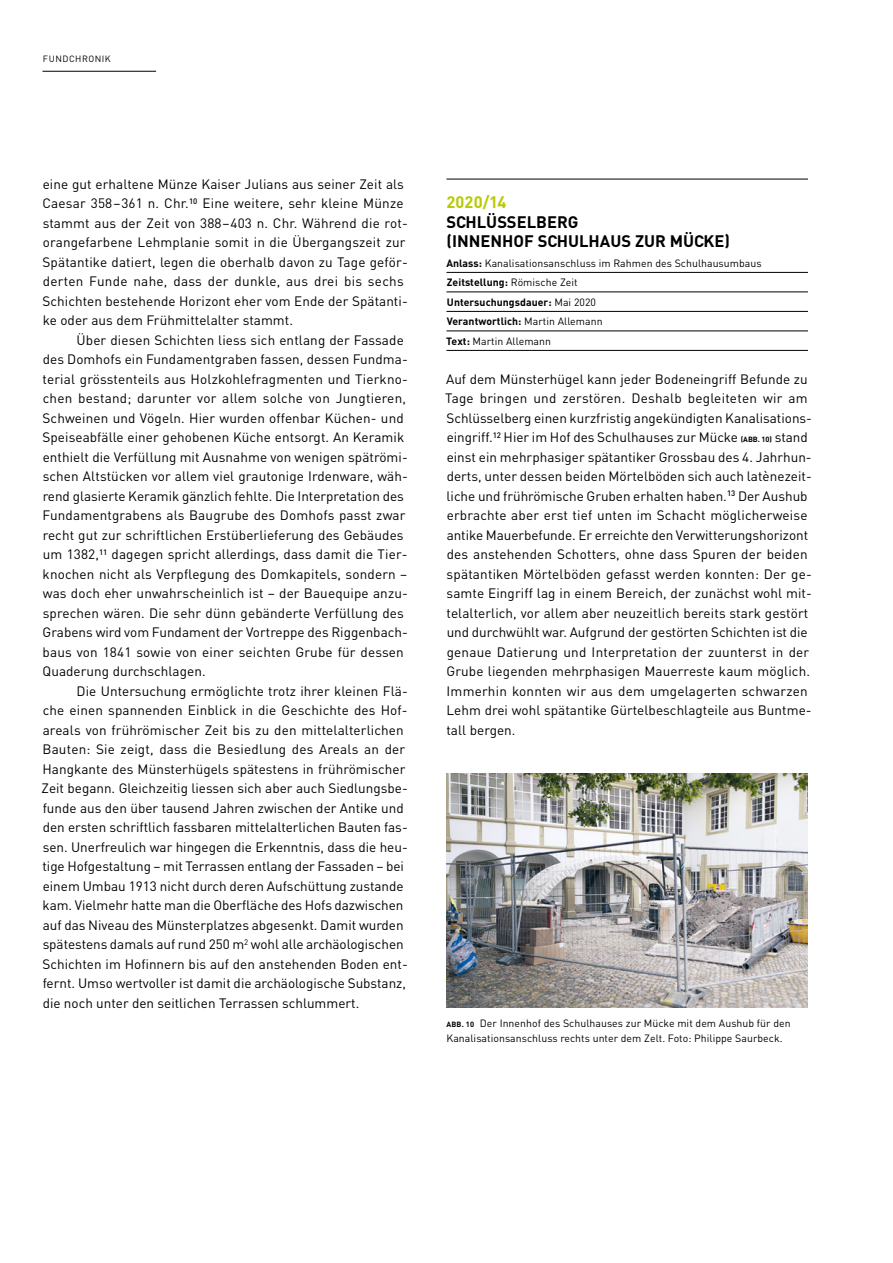
<style>
.page{position:relative;width:893px;height:1263px;background:#fff}
.page>*{position:absolute;margin:0;border:0;box-sizing:border-box;transform-origin:0 0}
.t1{font:700 16.5px/19.5px "DIN";color:#000}
.t2{font:700 16.5px "DIN";letter-spacing:.005em;color:#b8c900}
.t3{font:13.5px/19.5px "DIN";letter-spacing:.005em;color:#000}
.t4{font:10.5px/19.5px "DIN";letter-spacing:.005em;color:#000}
.t5{font:9px "DIN";letter-spacing:.055em;color:#000}
.s1{font-weight:700}
.s2{font-weight:700;font-size:7.5px}
</style>
<div class="page">
<hr style="left:43px;top:71px;width:113px;height:1px;background:#000">
<hr style="left:446px;top:179px;width:362px;height:1px;background:#000">
<hr style="left:446px;top:272px;width:362px;height:1px;background:#000">
<hr style="left:446px;top:292px;width:362px;height:1px;background:#000">
<hr style="left:446px;top:311px;width:362px;height:1px;background:#000">
<hr style="left:446px;top:331px;width:362px;height:1px;background:#000">
<hr style="left:446px;top:350px;width:362px;height:1px;background:#000">
<img style="left:446px;top:774px;width:362px;height:234px">
<p class="t5" style="left:43px;top:53px;width:69px">FUNDCHRONIK</p>
<p class="t3" style="left:43px;top:174px;width:367px">eine gut erhaltene Münze Kaiser Julians aus seiner Zeit als Caesar 358–361 n. Chr.<sup>10</sup> Eine weitere, sehr kleine Münze stammt aus der Zeit von 388–403 n. Chr. Während die rot&shy;orangefarbene Lehmplanie somit in die Übergangszeit zur Spätantike datiert, legen die oberhalb davon zu Tage geför&shy;derten Funde nahe, dass der dunkle, aus drei bis sechs Schichten bestehende Horizont eher vom Ende der Spätanti&shy;ke oder aus dem Frühmittelalter stammt.</p>
<p class="t3" style="left:43px;top:330px;width:367px;text-indent:34px">Über diesen Schichten liess sich entlang der Fassade des Domhofs ein Fundamentgraben fassen, dessen Fundma&shy;terial grösstenteils aus Holzkohlefragmenten und Tierkno&shy;chen bestand; darunter vor allem solche von Jungtieren, Schweinen und Vögeln. Hier wurden offenbar Küchen- und Speiseabfälle einer gehobenen Küche entsorgt. An Keramik enthielt die Verfüllung mit Ausnahme von wenigen spätrömi&shy;schen Altstücken vor allem viel grautonige Irdenware, wäh&shy;rend glasierte Keramik gänzlich fehlte. Die Interpretation des Fundamentgrabens als Baugrube des Domhofs passt zwar recht gut zur schriftlichen Erstüberlieferung des Gebäudes um 1382,<sup>11</sup> dagegen spricht allerdings, dass damit die Tier&shy;knochen nicht als Verpflegung des Domkapitels, sondern – was doch eher unwahrscheinlich ist – der Bauequipe anzu&shy;sprechen wären. Die sehr dünn gebänderte Verfüllung des Grabens wird vom Fundament der Vortreppe des Riggenbach&shy;baus von 1841 sowie von einer seichten Grube für dessen Quaderung durchschlagen.</p>
<p class="t3" style="left:41px;top:681px;width:368px;text-indent:35px">Die Untersuchung ermöglichte trotz ihrer kleinen Flä&shy;che einen spannenden Einblick in die Geschichte des Hof&shy;areals von frührömischer Zeit bis zu den mittelalterlichen Bauten: Sie zeigt, dass die Besiedlung des Areals an der Hangkante des Münsterhügels spätestens in frührömischer Zeit begann. Gleichzeitig liessen sich aber auch Siedlungsbe&shy;funde aus den über tausend Jahren zwischen der Antike und den ersten schriftlich fassbaren mittelalterlichen Bauten fas&shy;sen. Unerfreulich war hingegen die Erkenntnis, dass die heu&shy;tige Hofgestaltung – mit Terrassen entlang der Fassaden – bei einem Umbau 1913 nicht durch deren Aufschüttung zustande kam. Vielmehr hatte man die Oberfläche des Hofs dazwischen auf das Niveau des Münsterplatzes abgesenkt. Damit wurden spätestens damals auf rund 250 m<sup>2</sup> wohl alle archäologischen Schichten im Hofinnern bis auf den anstehenden Boden ent&shy;fernt. Umso wertvoller ist damit die archäologische Substanz, die noch unter den seitlichen Terrassen schlummert.</p>
<p class="t2" style="left:446px;top:191px;width:61px">2020/14</p>
<p class="t1" style="left:446px;top:211px;width:285px">SCHLÜSSELBERG<br>(INNENHOF SCHULHAUS ZUR MÜCKE)</p>
<p class="t4" style="left:446px;top:253px;width:317px"><span class="s1">Anlass:</span> Kanalisationsanschluss im Rahmen des Schulhausumbaus <span class="s1">Zeitstellung:</span> Römische Zeit<br><span class="s1">Untersuchungsdauer:</span> Mai 2020<br><span class="s1">Verantwortlich:</span> Martin Allemann<br><span class="s1">Text:</span> Martin Allemann</p>
<p class="t3" style="left:445px;top:369px;width:368px">Auf dem Münsterhügel kann jeder Bodeneingriff Befunde zu Tage bringen und zerstören. Deshalb begleiteten wir am Schlüsselberg einen kurzfristig angekündigten Kanalisations&shy;eingriff.<sup>12</sup> Hier im Hof des Schulhauses zur Mücke <span class="s2">(ABB. 10)</span> stand einst ein mehrphasiger spätantiker Grossbau des 4. Jahrhun&shy;derts, unter dessen beiden Mörtelböden sich auch latènezeit&shy;liche und frührömische Gruben erhalten haben.<sup>13</sup> Der Aushub erbrachte aber erst tief unten im Schacht möglicherweise antike Mauerbefunde. Er erreichte den Verwitterungshorizont des anstehenden Schotters, ohne dass Spuren der beiden spätantiken Mörtelböden gefasst werden konnten: Der ge&shy;samte Eingriff lag in einem Bereich, der zunächst wohl mit&shy;telalterlich, vor allem aber neuzeitlich bereits stark gestört und durchwühlt war. Aufgrund der gestörten Schichten ist die genaue Datierung und Interpretation der zuunterst in der Grube liegenden mehrphasigen Mauerreste kaum möglich.<br>Immerhin konnten wir aus dem umgelagerten schwarzen Lehm drei wohl spätantike Gürtelbeschlagteile aus Buntme&shy;tall bergen.</p>
<p class="t4" style="left:446px;top:1015px;width:346px;line-height:15px"><span class="s2">ABB. 10</span> Der Innenhof des Schulhauses zur Mücke mit dem Aushub für den<br>Kanalisationsanschluss rechts unter dem Zelt. Foto: Philippe Saurbeck.</p>
</div>
